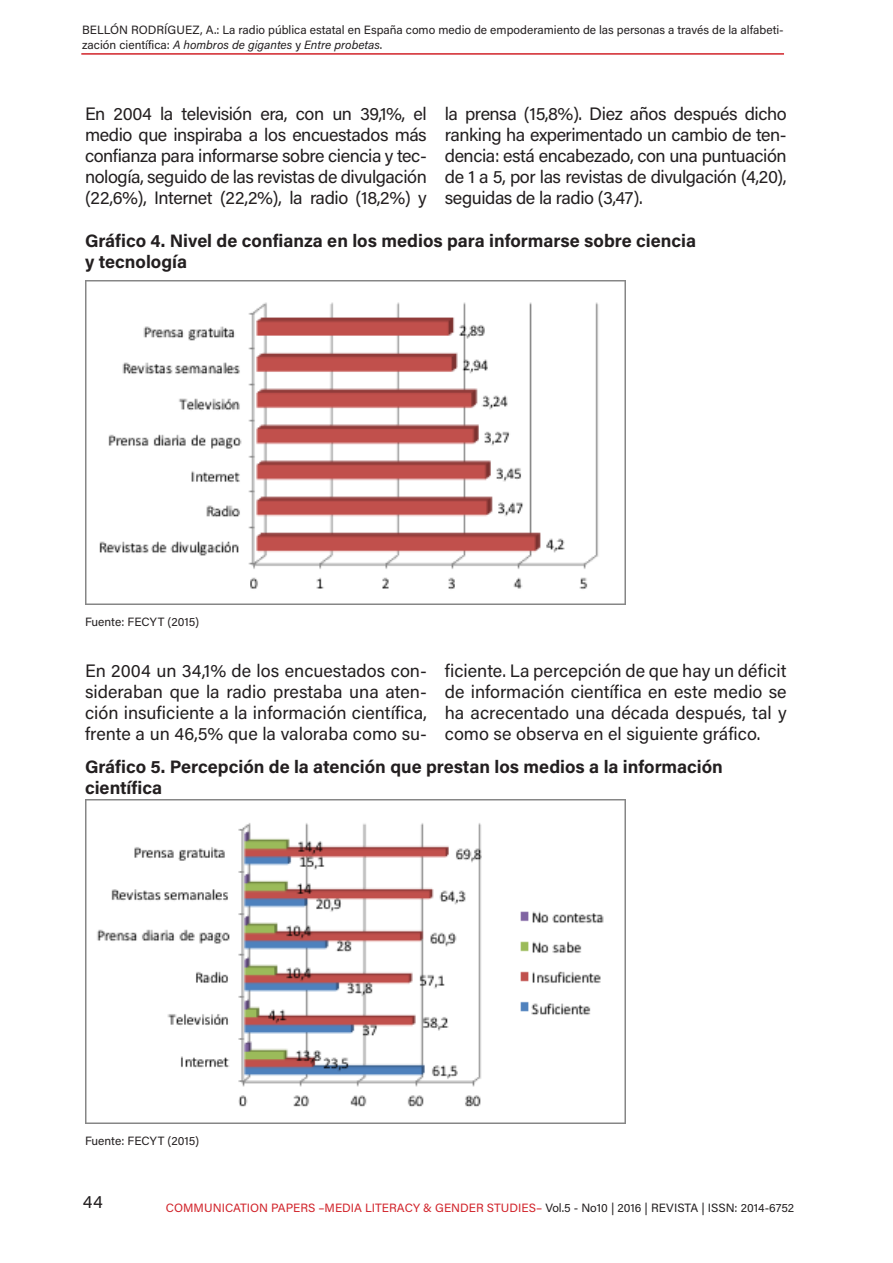
<style>
.page{position:relative;width:893px;height:1263px;background:#fff}
.page>*{position:absolute;margin:0;border:0;box-sizing:border-box;transform-origin:0 0}
.cos_text_article{font:18px/21px "Acumin Pro";letter-spacing:-.01em;color:#231f20;text-align:justify}
.cos_text_article-2{font:700 18px "Acumin Pro";color:#231f20}
.cos_text_article-3{font:12px/14.4px "Acumin Pro";color:#231f20}
.t1{font:12px "Acumin Pro";color:#d1232a}
.s1{font-style:italic}
.s2{color:#231f20}
</style>
<div class="page">
<hr style="left:81px;top:53px;width:703px;height:2px;background:#d1232a">
<img style="left:85px;top:281px;width:540px;height:324px">
<img style="left:85px;top:799px;width:540px;height:324px">
<p class="cos_text_article-3" style="left:82px;top:22px;width:703px">BELLÓN RODRÍGUEZ, A.: La radio pública estatal en España como medio de empoderamiento de las personas a través de la alfabeti&shy;zación científica: <span class="s1">A hombros de gigantes</span> y <span class="s1">Entre probetas</span>.</p>
<p class="cos_text_article" style="left:85px;top:102px;width:343px">En 2004 la televisión era, con un 39,1%, el medio que inspiraba a los encuestados más confianza para informarse sobre ciencia y tec&shy;nología, seguido de las revistas de divulgación (22,6%), Internet (22,2%), la radio (18,2%) y</p>
<p class="cos_text_article" style="left:445px;top:102px;width:343px">la prensa (15,8%). Diez años después dicho ranking ha experimentado un cambio de ten&shy;dencia: está encabezado, con una puntuación de 1 a 5, por las revistas de divulgación (4,20), seguidas de la radio (3,47).</p>
<p class="cos_text_article-2" style="left:85px;top:228px;width:612px">Gráfico 4. Nivel de confianza en los medios para informarse sobre ciencia</p>
<p class="cos_text_article-2" style="left:85px;top:249px;width:104px">y tecnología</p>
<p class="cos_text_article-3" style="left:85px;top:614px;width:116px">Fuente: FECYT (2015)</p>
<p class="cos_text_article" style="left:85px;top:659px;width:343px">En 2004 un 34,1% de los encuestados con&shy;sideraban que la radio prestaba una aten&shy;ción insuficiente a la información científica, frente a un 46,5% que la valoraba como su-</p>
<p class="cos_text_article" style="left:445px;top:659px;width:343px">ficiente. La percepción de que hay un déficit de información científica en este medio se ha acrecentado una década después, tal y como se observa en el siguiente gráfico.</p>
<p class="cos_text_article-2" style="left:85px;top:754px;width:639px">Gráfico 5. Percepción de la atención que prestan los medios a la información</p>
<p class="cos_text_article-2" style="left:85px;top:775px;width:79px">científica</p>
<p class="cos_text_article-3" style="left:85px;top:1132px;width:116px">Fuente: FECYT (2015)</p>
<p class="cos_text_article" style="left:83px;top:1191px;width:21px">44</p>
<p class="t1" style="left:166px;top:1200px;width:630px">COMMUNICATION PAPERS –MEDIA LITERACY &amp; GENDER STUDIES– <span class="s2">Vol.5 - No10 | 2016 | REVISTA | ISSN: 2014-6752</span></p>
</div>
